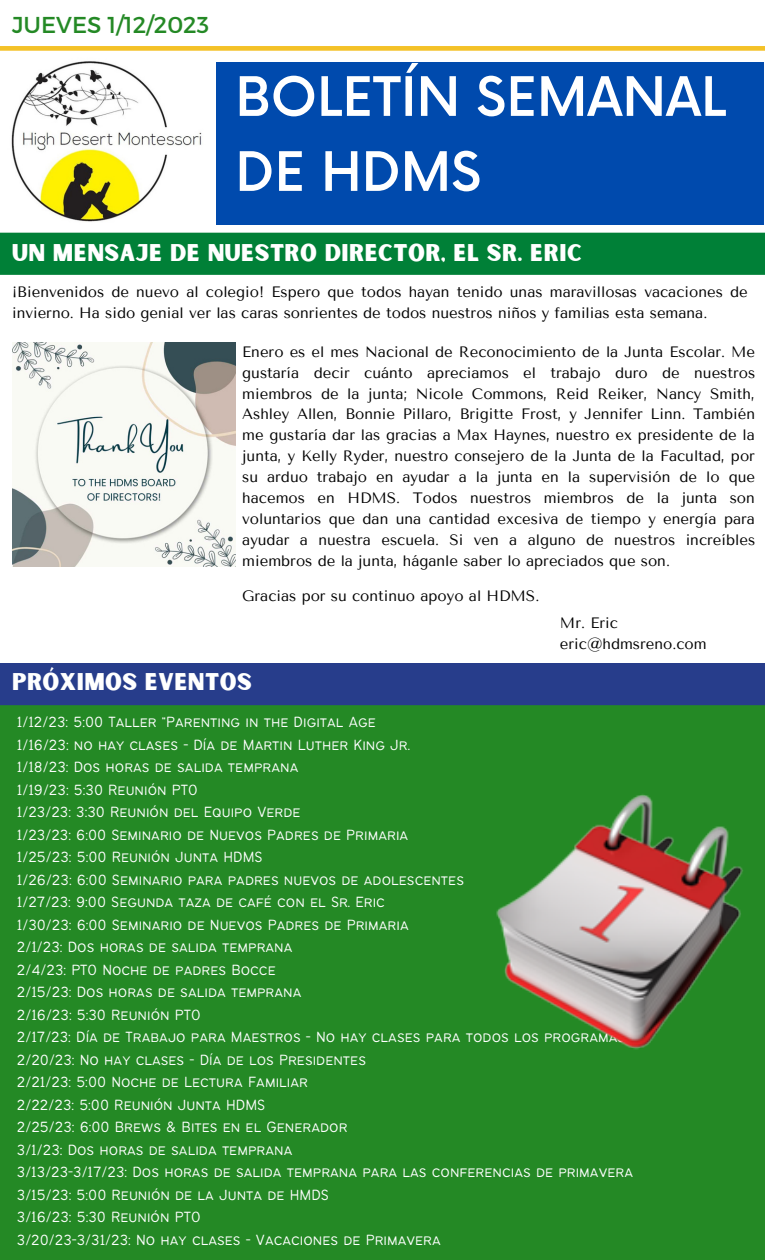
<style>
.page{position:relative;width:765px;height:1260px;background:#fff}
.page>*{position:absolute;margin:0;border:0;box-sizing:border-box;transform-origin:0 0}
.t1{font:500 52.88px/75px "Now";color:#fff}
.t2{font:23.12px "Sunborn Sans One";letter-spacing:.015em;color:#fff}
.t3{font:23px "Montserrat";color:#248925}
.t4{font:300 16.25px/22.5px "Bantayog";color:#fff}
.t5{font:15px/20.9px "Tenor Sans";color:#000}
</style>
<div class="page">
<img style="left:0;top:61px;width:235px;height:172px">
<div style="left:216px;top:62px;width:548px;height:162px;background:#004aad"></div>
<div style="left:0;top:46px;width:765px;height:5px;background:#f4c228"></div>
<div style="left:0;top:233px;width:765px;height:42px;background:#008037"></div>
<div style="left:0;top:705px;width:765px;height:555px;background:#248925"></div>
<div style="left:0;top:663px;width:765px;height:42px;background:#273d8b"></div>
<img style="left:496px;top:794px;width:247px;height:256px">
<img style="left:12px;top:343px;width:223px;height:223px">
<h3 class="t3" style="left:12px;top:10px;width:199px">JUEVES 1/12/2023</h3>
<h1 class="t1" style="left:235px;top:63px;width:492px">BOLETÍN SEMANAL<br>DE HDMS</h1>
<h2 class="t2" style="left:12px;top:238px;width:571px">UN MENSAJE DE NUESTRO DIRECTOR, EL SR. ERIC</h2>
<p class="t5" style="left:12px;top:281px;width:737px">¡Bienvenidos de nuevo al colegio! Espero que todos hayan tenido unas maravillosas vacaciones de invierno. Ha sido genial ver las caras sonrientes de todos nuestros niños y familias esta semana.</p>
<p class="t5" style="left:242px;top:341px;width:515px;text-align:justify">Enero es el mes Nacional de Reconocimiento de la Junta Escolar. Me gustaría decir cuánto apreciamos el trabajo duro de nuestros miembros de la junta; Nicole Commons, Reid Reiker, Nancy Smith, Ashley Allen, Bonnie Pillaro, Brigitte Frost, y Jennifer Linn. También me gustaría dar las gracias a Max Haynes, nuestro ex presidente de la junta, y Kelly Ryder, nuestro consejero de la Junta de la Facultad, por su arduo trabajo en ayudar a la junta en la supervisión de lo que hacemos en HDMS. Todos nuestros miembros de la junta son voluntarios que dan una cantidad excesiva de tiempo y energía para ayudar a nuestra escuela. Si ven a alguno de nuestros increíbles miembros de la junta, háganle saber lo apreciados que son.</p>
<p class="t5" style="left:242px;top:586px;width:299px">Gracias por su continuo apoyo al HDMS.</p>
<h2 class="t2" style="left:12px;top:667px;width:241px">PRÓXIMOS EVENTOS</h2>
<p class="t5" style="left:560px;top:612px;width:148px">Mr. Eric eric@hdmsreno.com</p>
<p class="t4" style="left:17px;top:712px;width:618px">1/12/23: 5:00 Taller "Parenting in the Digital Age<br>1/16/23: no hay clases - Día de Martin Luther King Jr.<br>1/18/23: Dos horas de salida temprana<br>1/19/23: 5:30 Reunión PTO<br>1/23/23: 3:30 Reunión del Equipo Verde<br>1/23/23: 6:00 Seminario de Nuevos Padres de Primaria<br>1/25/23: 5:00 Reunión Junta HDMS<br>1/26/23: 6:00 Seminario para padres nuevos de adolescentes<br>1/27/23: 9:00 Segunda taza de café con el Sr. Eric<br>1/30/23: 6:00 Seminario de Nuevos Padres de Primaria<br>2/1/23: Dos horas de salida temprana<br>2/4/23: PTO Noche de padres Bocce<br>2/15/23: Dos horas de salida temprana<br>2/16/23: 5:30 Reunión PTO<br>2/17/23: Día de Trabajo para Maestros - No hay clases para todos los programas 2/20/23: No hay clases - Día de los Presidentes<br>2/21/23: 5:00 Noche de Lectura Familiar<br>2/22/23: 5:00 Reunión Junta HDMS<br>2/25/23: 6:00 Brews &amp; Bites en el Generador<br>3/1/23: Dos horas de salida temprana<br>3/13/23-3/17/23: Dos horas de salida temprana para las conferencias de primavera 3/15/23: 5:00 Reunión de la Junta de HMDS<br>3/16/23: 5:30 Reunión PTO<br>3/20/23-3/31/23: No hay clases - Vacaciones de Primavera</p>
</div>
